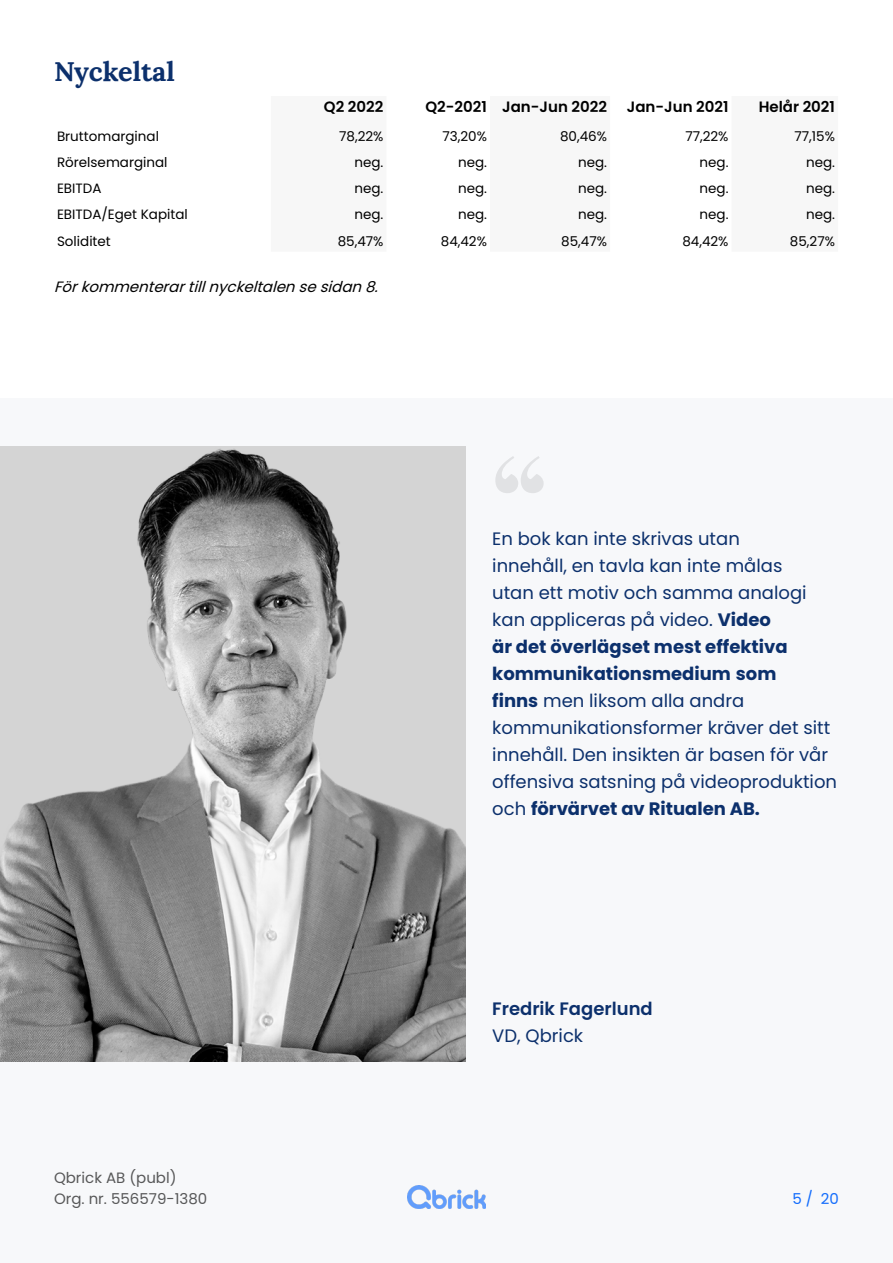
<style>
.page{position:relative;width:893px;height:1263px;background:#fff}
.page>*{position:absolute;margin:0;border:0;box-sizing:border-box;transform-origin:0 0}
.t1{font:135px "Abril Fatface";color:#000}
.Header_1{font:700 27px "Lora";color:#0c306c}
.t2{font:18px/27px "Poppins";color:#0c306c}
.t3{font:600 18px "Poppins";color:#0c306c}
.Cell_header_black{font:600 15px "Poppins";color:#000}
.t4{font:italic 15px "Poppins";color:#000}
.t5{font:15px/21px "Poppins";color:#000}
.t6{font:15px "Poppins";color:#126cfc}
.Cell_paragraph_norma{font:13.5px "Poppins";color:#000}
.s1{font-weight:700}
</style>
<div class="page">
<div style="left:0;top:398px;width:892px;height:864px;background:#f7f8fa"></div>
<img style="left:407px;top:1185px;width:79px;height:24px">
<img style="left:1px;top:446px;width:465px;height:615px">
<p class="Header_1" style="left:54px;top:49px;width:122px">Nyckeltal</p>
<p class="Cell_header_black" style="left:324px;top:98px;width:61px">Q2 2022</p>
<p class="Cell_header_black" style="left:425px;top:98px;width:63px">Q2-2021</p>
<p class="Cell_header_black" style="left:502px;top:98px;width:106px">Jan-Jun 2022</p>
<p class="Cell_header_black" style="left:627px;top:98px;width:103px">Jan-Jun 2021</p>
<p class="Cell_header_black" style="left:759px;top:98px;width:78px">Helår 2021</p>
<p class="Cell_paragraph_norma" style="left:57px;top:128px;width:104px">Bruttomarginal</p>
<p class="Cell_paragraph_norma" style="left:339px;top:128px;width:46px">78,22%</p>
<p class="Cell_paragraph_norma" style="left:442px;top:128px;width:46px">73,20%</p>
<p class="Cell_paragraph_norma" style="left:560px;top:128px;width:48px">80,46%</p>
<p class="Cell_paragraph_norma" style="left:685px;top:128px;width:45px">77,22%</p>
<p class="Cell_paragraph_norma" style="left:794px;top:128px;width:42px">77,15%</p>
<p class="Cell_paragraph_norma" style="left:57px;top:155px;width:112px">Rörelsemarginal</p>
<p class="Cell_paragraph_norma" style="left:354px;top:155px;width:30px">neg.</p>
<p class="Cell_paragraph_norma" style="left:458px;top:155px;width:30px">neg.</p>
<p class="Cell_paragraph_norma" style="left:578px;top:155px;width:30px">neg.</p>
<p class="Cell_paragraph_norma" style="left:699px;top:155px;width:30px">neg.</p>
<p class="Cell_paragraph_norma" style="left:806px;top:155px;width:30px">neg.</p>
<p class="Cell_paragraph_norma" style="left:57px;top:181px;width:46px">EBITDA</p>
<p class="Cell_paragraph_norma" style="left:354px;top:181px;width:30px">neg.</p>
<p class="Cell_paragraph_norma" style="left:458px;top:181px;width:30px">neg.</p>
<p class="Cell_paragraph_norma" style="left:578px;top:181px;width:30px">neg.</p>
<p class="Cell_paragraph_norma" style="left:699px;top:181px;width:30px">neg.</p>
<p class="Cell_paragraph_norma" style="left:806px;top:181px;width:30px">neg.</p>
<p class="Cell_paragraph_norma" style="left:57px;top:207px;width:132px">EBITDA/Eget Kapital</p>
<p class="Cell_paragraph_norma" style="left:354px;top:207px;width:30px">neg.</p>
<p class="Cell_paragraph_norma" style="left:458px;top:207px;width:30px">neg.</p>
<p class="Cell_paragraph_norma" style="left:578px;top:207px;width:30px">neg.</p>
<p class="Cell_paragraph_norma" style="left:699px;top:207px;width:30px">neg.</p>
<p class="Cell_paragraph_norma" style="left:806px;top:207px;width:30px">neg.</p>
<p class="Cell_paragraph_norma" style="left:57px;top:233px;width:55px">Soliditet</p>
<p class="Cell_paragraph_norma" style="left:338px;top:233px;width:47px">85,47%</p>
<p class="Cell_paragraph_norma" style="left:441px;top:233px;width:48px">84,42%</p>
<p class="Cell_paragraph_norma" style="left:561px;top:233px;width:47px">85,47%</p>
<p class="Cell_paragraph_norma" style="left:682px;top:233px;width:48px">84,42%</p>
<p class="Cell_paragraph_norma" style="left:790px;top:233px;width:47px">85,27%</p>
<p class="t4" style="left:54px;top:278px;width:332px">Förkommenterartillnyckeltalensesidan8.</p>
<p class="t5" style="left:54px;top:1167px;width:155px">Qbrick AB (publ)<br>Org. nr. 556579-1380</p>
<h1 class="t1" style="left:489px;top:415px;width:62px">“</h1>
<p class="t2" style="left:492px;top:525px;width:346px">En bok kan inte skrivas utan<br>innehåll, en tavla kan inte målas<br>utan ett motiv och samma analogi kan appliceras på video. <span class="s1">Video<br>är det överlägset mest effektiva kommunikationsmedium som<br>finns</span> men liksom alla andra kommunikationsformer kräver det sitt innehåll. Den insikten är basen för vår offensiva satsning på videoproduktion och <span class="s1">förvärvet av Ritualen AB.</span></p>
<p class="t3" style="left:492px;top:998px;width:162px">Fredrik Fagerlund</p>
<p class="t2" style="left:492px;top:1022px;width:92px">VD, Qbrick</p>
<p class="t6" style="left:792px;top:1190px;width:48px">5 / 20</p>
</div>
